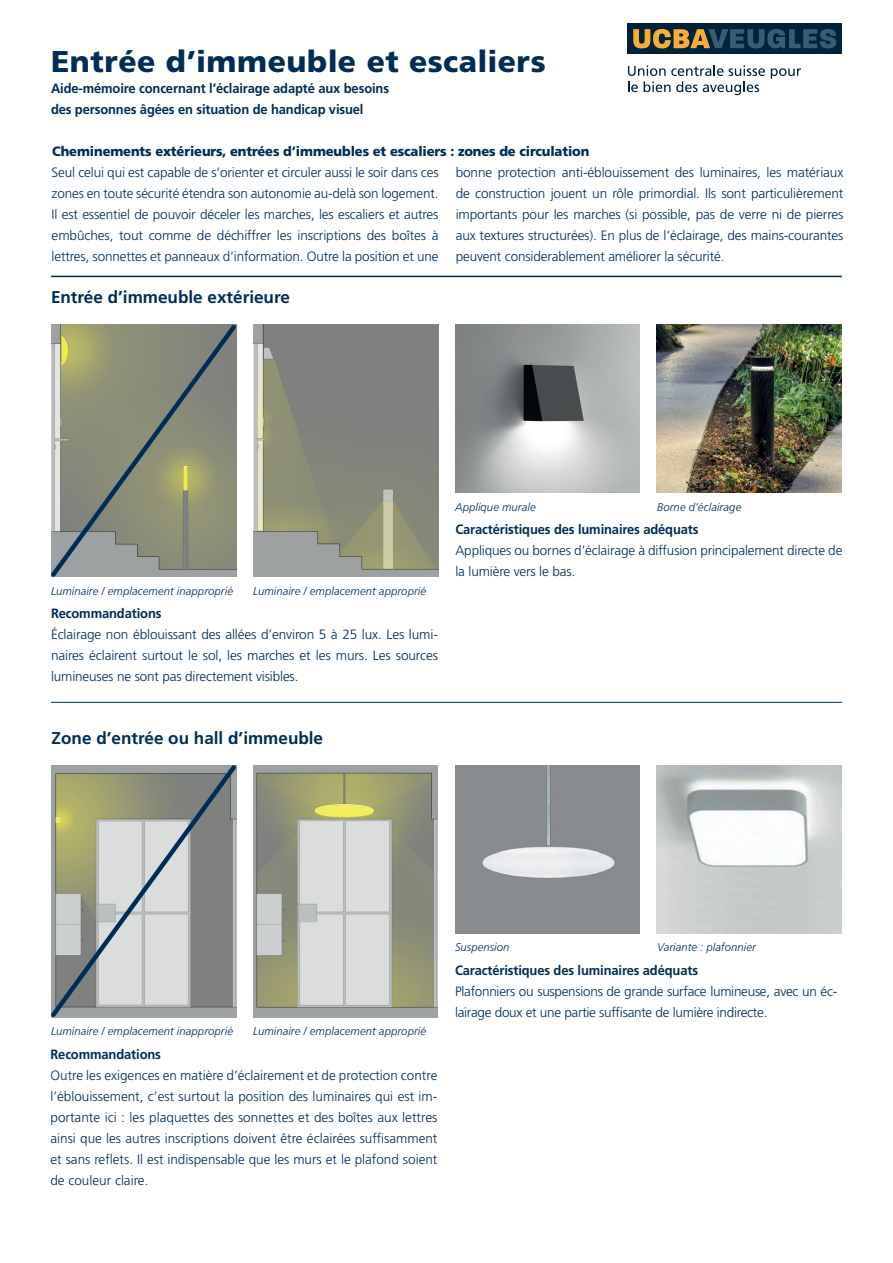
<style>
.page{position:relative;width:893px;height:1263px;background:#fff}
.page>*{position:absolute;margin:0;border:0;box-sizing:border-box;transform-origin:0 0}
.t1{font:900 30px "Frutiger LT Std";letter-spacing:.015em;color:#002c55}
.t2{font:700 17.1px "Frutiger LT Std";color:#002c55}
.t3{font:300 13.5px/21px "Frutiger LT Std";letter-spacing:-.01em;color:#002c55;text-align:justify}
.t4{font:700 13.5px/21px "Frutiger LT Std";letter-spacing:-.01em;color:#002c55;scale:.96 1}
.t5{font:900 13.5px "Frutiger LT Std";letter-spacing:-.01em;color:#002c55;scale:.96 1}
.t6{font:italic 300 11.25px "Frutiger LT Std";letter-spacing:.01em;color:#002c55}
</style>
<div class="page">
<img style="left:455px;top:765px;width:185px;height:168px">
<img style="left:657px;top:765px;width:185px;height:168px">
<img style="left:253px;top:765px;width:185px;height:252px">
<img style="left:657px;top:324px;width:185px;height:168px">
<img style="left:253px;top:324px;width:185px;height:252px">
<img style="left:455px;top:324px;width:185px;height:168px">
<svg style="left:51px;top:324px;width:186px;height:253px;background:#8c907d"></svg>
<hr style="left:51px;top:702px;width:791px;height:1px;background:#002c55">
<hr style="left:51px;top:276px;width:791px;height:1px;background:#002c55">
<svg style="left:51px;top:765px;width:186px;height:253px;background:#a6a9a1"></svg>
<svg style="left:771px;top:68px;width:30px;height:11px"></svg>
<svg style="left:628px;top:65px;width:137px;height:30px"></svg>
<div style="left:627px;top:23px;width:215px;height:31px;background:#00223a"></div>
<svg style="left:633px;top:29px;width:203px;height:19px"></svg>
<h1 class="t1" style="left:51px;top:43px;width:496px">Entrée d’immeuble et escaliers</h1>
<p class="t4" style="left:51px;top:78px;width:354px">Aide-mémoire concernant l’éclairage adapté aux besoins des personnes âgées en situation de handicap visuel</p>
<p class="t5" style="left:52px;top:143px;width:561px">Cheminements extérieurs, entrées d’immeubles et escaliers : zones de circulation</p>
<p class="t3" style="left:52px;top:162px;width:388px">Seul celui qui est capable de s’orienter et circuler aussi le soir dans ces zones en toute sécurité étendra son autonomie au-delà son logement.<br>Il est essentiel de pouvoir déceler les marches, les escaliers et autres embûches, tout comme de déchiffrer les inscriptions des boîtes à lettres, sonnettes et panneaux d‘information. Outre la position et une</p>
<p class="t2" style="left:51px;top:287px;width:240px">Entrée d’immeuble extérieure</p>
<p class="t3" style="left:456px;top:162px;width:389px">bonne protection anti-éblouissement des luminaires, les matériaux de construction jouent un rôle primordial. Ils sont particulièrement importants pour les marches (si possible, pas de verre ni de pierres aux textures structurées). En plus de l‘éclairage, des mains-courantes peuvent considerablement améliorer la sécurité.</p>
<p class="t6" style="left:51px;top:584px;width:184px">Luminaire / emplacement inapproprié</p>
<p class="t6" style="left:253px;top:584px;width:175px">Luminaire / emplacement approprié</p>
<p class="t4" style="left:51px;top:603px;width:117px">Recommandations</p>
<p class="t3" style="left:51px;top:624px;width:388px">Éclairage non éblouissant des allées d’environ 5 à 25 lux. Les lumi&shy;naires éclairent surtout le sol, les marches et les murs. Les sources lumineuses ne sont pas directement visibles.</p>
<p class="t6" style="left:455px;top:500px;width:82px">Applique murale</p>
<p class="t6" style="left:657px;top:500px;width:86px">Borne d’éclairage</p>
<p class="t4" style="left:455px;top:519px;width:255px">Caractéristiques des luminaires adéquats</p>
<p class="t3" style="left:455px;top:540px;width:388px">Appliques ou bornes d’éclairage à diffusion principalement directe de la lumière vers le bas.</p>
<p class="t2" style="left:52px;top:728px;width:273px">Zone d’entrée ou hall d’immeuble</p>
<p class="t6" style="left:51px;top:1025px;width:184px">Luminaire / emplacement inapproprié</p>
<p class="t6" style="left:253px;top:1025px;width:175px">Luminaire / emplacement approprié</p>
<p class="t4" style="left:50px;top:1044px;width:117px">Recommandations</p>
<p class="t3" style="left:50px;top:1065px;width:388px">Outre les exigences en matière d’éclairement et de protection contre l’éblouissement, c’est surtout la position des luminaires qui est im&shy;portante ici : les plaquettes des sonnettes et des boîtes aux lettres ainsi que les autres inscriptions doivent être éclairées suffisamment et sans reflets. Il est indispensable que les murs et le plafond soient de couleur claire.</p>
<p class="t6" style="left:455px;top:941px;width:56px">Suspension</p>
<p class="t6" style="left:657px;top:941px;width:100px">Variante : plafonnier</p>
<p class="t4" style="left:455px;top:960px;width:255px">Caractéristiques des luminaires adéquats</p>
<p class="t3" style="left:455px;top:981px;width:384px">Plafonniers ou suspensions de grande surface lumineuse, avec un éc&shy;lairage doux et une partie suffisante de lumière indirecte.</p>
</div>
